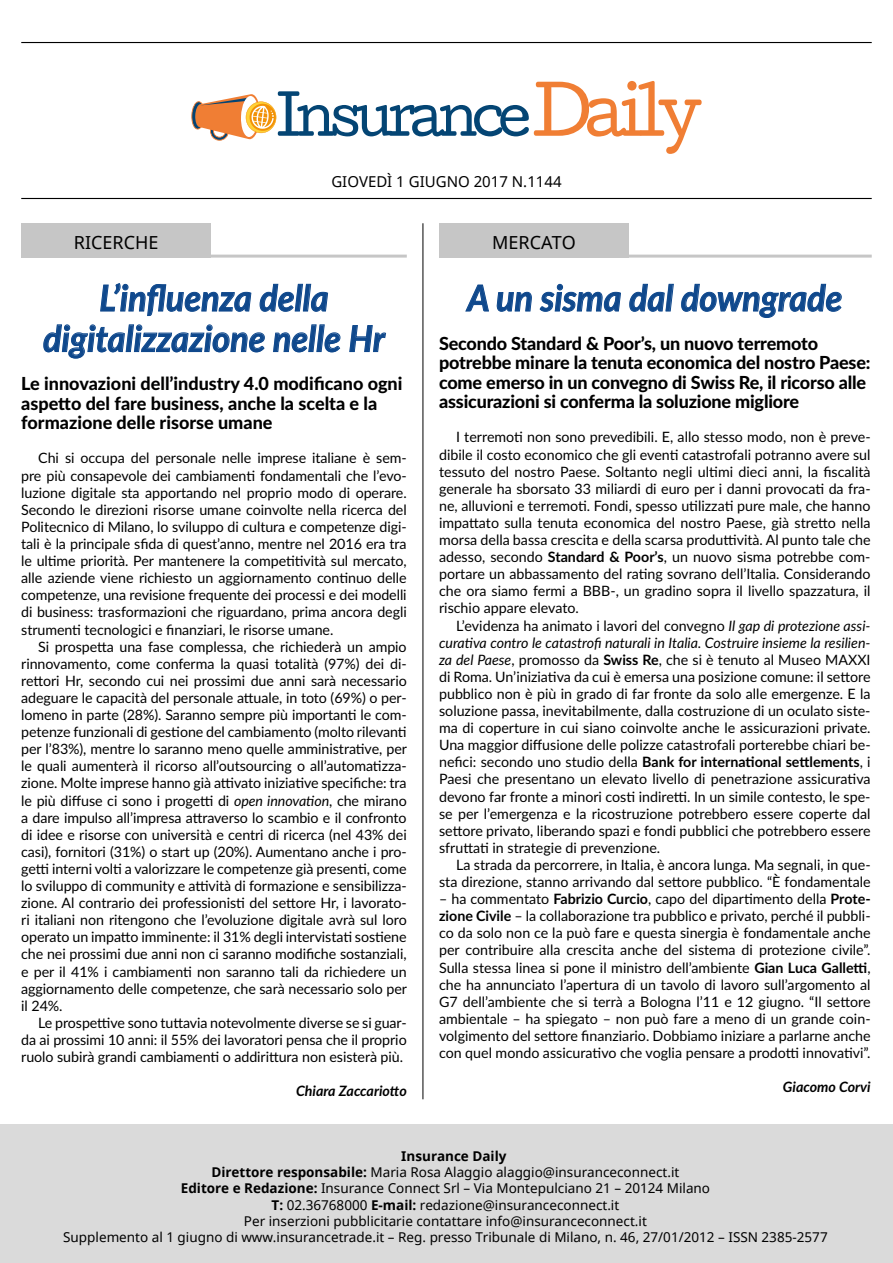
<style>
.page{position:relative;width:893px;height:1263px;background:#fff}
.page>*{position:absolute;margin:0;border:0;box-sizing:border-box;transform-origin:0 0}
.t1{font:italic 700 36px/40.5px "Lato";color:#0f488c;text-align:center;scale:.95 1}
.t2{font:800 18px/19.4px "Lato";letter-spacing:-.01em;color:#000}
.t3{font:18px "Noto Sans";color:#000}
.t4{font:15px "Noto Sans";color:#000}
.t5{font:14.25px/17.1px "Lato";letter-spacing:-.005em;color:#000;text-align:justify}
.t6{font:italic 700 14.25px "Lato";color:#000}
.t7{font:13.5px "Noto Sans";color:#000}
.t8{font:700 13.5px "Noto Sans";color:#000}
.s1{font-style:italic}
.s2{font-weight:700}
</style>
<div class="page">
<hr style="left:21px;top:42px;width:851px;height:1px;background:#000">
<hr style="left:21px;top:198px;width:851px;height:1px;background:#000">
<svg style="left:191px;top:81px;width:511px;height:73px"></svg>
<hr style="left:423px;top:223px;width:1px;height:876px;background:#000">
<hr style="left:21px;top:255px;width:386px;height:3px;background:#c6c6c6">
<hr style="left:439px;top:255px;width:433px;height:3px;background:#c6c6c6">
<div style="left:21px;top:223px;width:190px;height:35px;background:#c6c6c6"></div>
<div style="left:439px;top:223px;width:190px;height:35px;background:#c6c6c6"></div>
<svg style="left:100px;top:283px;width:152px;height:33px"></svg>
<svg style="left:259px;top:284px;width:70px;height:28px"></svg>
<svg style="left:43px;top:324px;width:222px;height:35px"></svg>
<svg style="left:273px;top:324px;width:68px;height:29px"></svg>
<svg style="left:349px;top:325px;width:37px;height:27px"></svg>
<svg style="left:465px;top:284px;width:24px;height:28px"></svg>
<svg style="left:497px;top:291px;width:34px;height:21px"></svg>
<svg style="left:539px;top:283px;width:82px;height:29px"></svg>
<svg style="left:629px;top:284px;width:45px;height:28px"></svg>
<svg style="left:681px;top:283px;width:161px;height:35px"></svg>
<div style="left:0;top:1124px;width:893px;height:139px;background:#dadada"></div>
<p class="t4" style="left:331px;top:171px;width:232px">GIOVEDÌ 1 GIUGNO 2017 N.1144</p>
<p class="t3" style="left:74px;top:230px;width:86px">RICERCHE</p>
<p class="t3" style="left:492px;top:230px;width:85px">MERCATO</p>
<h1 class="t1" style="left:43px;top:276px;width:361px">L’influenza della digitalizzazione nelle Hr</h1>
<p class="t2" style="left:21px;top:373px;width:383px">Le innovazioni dell’industry 4.0 modificano ogni aspetto del fare business, anche la scelta e la formazione delle risorse umane</p>
<p class="t5" style="left:21px;top:449px;width:387px;text-indent:17px">Chi si occupa del personale nelle imprese italiane è sem&shy;pre più consapevole dei cambiamenti fondamentali che l’evo&shy;luzione digitale sta apportando nel proprio modo di operare.<br>Secondo le direzioni risorse umane coinvolte nella ricerca del Politecnico di Milano, lo sviluppo di cultura e competenze digi&shy;tali è la principale sfida di quest’anno, mentre nel 2016 era tra le ultime priorità. Per mantenere la competitività sul mercato, alle aziende viene richiesto un aggiornamento continuo delle competenze, una revisione frequente dei processi e dei modelli di business: trasformazioni che riguardano, prima ancora degli strumenti tecnologici e finanziari, le risorse umane.</p>
<p class="t5" style="left:21px;top:637px;width:387px;text-indent:17px">Si prospetta una fase complessa, che richiederà un ampio rinnovamento, come conferma la quasi totalità (97%) dei di&shy;rettori Hr, secondo cui nei prossimi due anni sarà necessario adeguare le capacità del personale attuale, in toto (69%) o per&shy;lomeno in parte (28%). Saranno sempre più importanti le com&shy;petenze funzionali di gestione del cambiamento (molto rilevanti per l’83%), mentre lo saranno meno quelle amministrative, per le quali aumenterà il ricorso all’outsourcing o all’automatizza&shy;zione. Molte imprese hanno già attivato iniziative specifiche: tra le più diffuse ci sono i progetti di <span class="s1">open innovation</span>, che mirano a dare impulso all’impresa attraverso lo scambio e il confronto di idee e risorse con università e centri di ricerca (nel 43% dei casi), fornitori (31%) o start up (20%). Aumentano anche i pro&shy;getti interni volti a valorizzare le competenze già presenti, come lo sviluppo di community e attività di formazione e sensibilizza&shy;zione. Al contrario dei professionisti del settore Hr, i lavorato&shy;ri italiani non ritengono che l’evoluzione digitale avrà sul loro operato un impatto imminente: il 31% degli intervistati sostiene che nei prossimi due anni non ci saranno modifiche sostanziali, e per il 41% i cambiamenti non saranno tali da richiedere un aggiornamento delle competenze, che sarà necessario solo per il 24%.</p>
<p class="t5" style="left:21px;top:1013px;width:387px;text-indent:17px">Le prospettive sono tuttavia notevolmente diverse se si guar&shy;da ai prossimi 10 anni: il 55% dei lavoratori pensa che il proprio ruolo subirà grandi cambiamenti o addirittura non esisterà più.</p>
<p class="t6" style="left:296px;top:1080px;width:112px">Chiara Zaccariotto</p>
<h1 class="t1" style="left:467px;top:276px;width:396px">A un sisma dal downgrade</h1>
<p class="t2" style="left:439px;top:333px;width:433px">Secondo Standard &amp; Poor’s, un nuovo terremoto potrebbe minare la tenuta economica del nostro Paese: come emerso in un convegno di Swiss Re, il ricorso alle assicurazioni si conferma la soluzione migliore</p>
<p class="t5" style="left:439px;top:428px;width:433px;text-indent:17px">I terremoti non sono prevedibili. E, allo stesso modo, non è preve&shy;dibile il costo economico che gli eventi catastrofali potranno avere sul tessuto del nostro Paese. Soltanto negli ultimi dieci anni, la fiscalità generale ha sborsato 33 miliardi di euro per i danni provocati da fra&shy;ne, alluvioni e terremoti. Fondi, spesso utilizzati pure male, che hanno impattato sulla tenuta economica del nostro Paese, già stretto nella morsa della bassa crescita e della scarsa produttività. Al punto tale che adesso, secondo <span class="s2">Standard &amp; Poor’s</span>, un nuovo sisma potrebbe com&shy;portare un abbassamento del rating sovrano dell’Italia. Considerando che ora siamo fermi a BBB-, un gradino sopra il livello spazzatura, il rischio appare elevato.</p>
<p class="t5" style="left:439px;top:616px;width:433px;text-indent:17px">L’evidenza ha animato i lavori del convegno <span class="s1">Il gap di protezione assi&shy;curativa contro le catastrofi naturali in Italia. Costruire insieme la resilien&shy;za del Paese</span>, promosso da <span class="s2">Swiss Re</span>, che si è tenuto al Museo MAXXI di Roma. Un’iniziativa da cui è emersa una posizione comune: il settore pubblico non è più in grado di far fronte da solo alle emergenze. E la soluzione passa, inevitabilmente, dalla costruzione di un oculato siste&shy;ma di coperture in cui siano coinvolte anche le assicurazioni private.<br>Una maggior diffusione delle polizze catastrofali porterebbe chiari be&shy;nefici: secondo uno studio della <span class="s2">Bank for international settlements</span>, i Paesi che presentano un elevato livello di penetrazione assicurativa devono far fronte a minori costi indiretti. In un simile contesto, le spe&shy;se per l’emergenza e la ricostruzione potrebbero essere coperte dal settore privato, liberando spazi e fondi pubblici che potrebbero essere sfruttati in strategie di prevenzione.</p>
<p class="t5" style="left:439px;top:856px;width:433px;text-align:right">La strada da percorrere, in Italia, è ancora lunga. Ma segnali, in que&shy;sta direzione, stanno arrivando dal settore pubblico. “È fondamentale</p>
<p class="t5" style="left:439px;top:890px;width:433px">– ha commentato <span class="s2">Fabrizio Curcio</span>, capo del dipartimento della <span class="s2">Prote&shy;zione Civile</span> – la collaborazione tra pubblico e privato, perché il pubbli&shy;co da solo non ce la può fare e questa sinergia è fondamentale anche per contribuire alla crescita anche del sistema di protezione civile”.<br>Sulla stessa linea si pone il ministro dell’ambiente <span class="s2">Gian Luca Galletti</span>, che ha annunciato l’apertura di un tavolo di lavoro sull’argomento al G7 dell’ambiente che si terrà a Bologna l’11 e 12 giugno. “Il settore ambientale – ha spiegato – non può fare a meno di un grande coin&shy;volgimento del settore finanziario. Dobbiamo iniziare a parlarne anche con quel mondo assicurativo che voglia pensare a prodotti innovativi”.</p>
<p class="t6" style="left:783px;top:1077px;width:89px">Giacomo Corvi</p>
<p class="t8" style="left:401px;top:1146px;width:107px">Insurance Daily</p>
<p class="t7" style="left:211px;top:1163px;width:469px"><span class="s2">Direttore responsabile:</span> Maria Rosa Alaggio alaggio@insuranceconnect.it</p>
<p class="t7" style="left:181px;top:1179px;width:531px"><span class="s2">Editore e Redazione:</span> Insurance Connect Srl – Via Montepulciano 21 – 20124 Milano</p>
<p class="t7" style="left:271px;top:1195px;width:349px"><span class="s2">T:</span> 02.36768000 <span class="s2">E-mail:</span> redazione@insuranceconnect.it</p>
<p class="t7" style="left:244px;top:1212px;width:404px">Per inserzioni pubblicitarie contattare info@insuranceconnect.it</p>
<p class="t7" style="left:63px;top:1228px;width:766px">Supplemento al 1 giugno di www.insurancetrade.it – Reg. presso Tribunale di Milano, n. 46, 27/01/2012 – ISSN 2385-2577</p>
<p class="t3" style="left:441px;top:1202px;width:12px">3</p>
</div>
